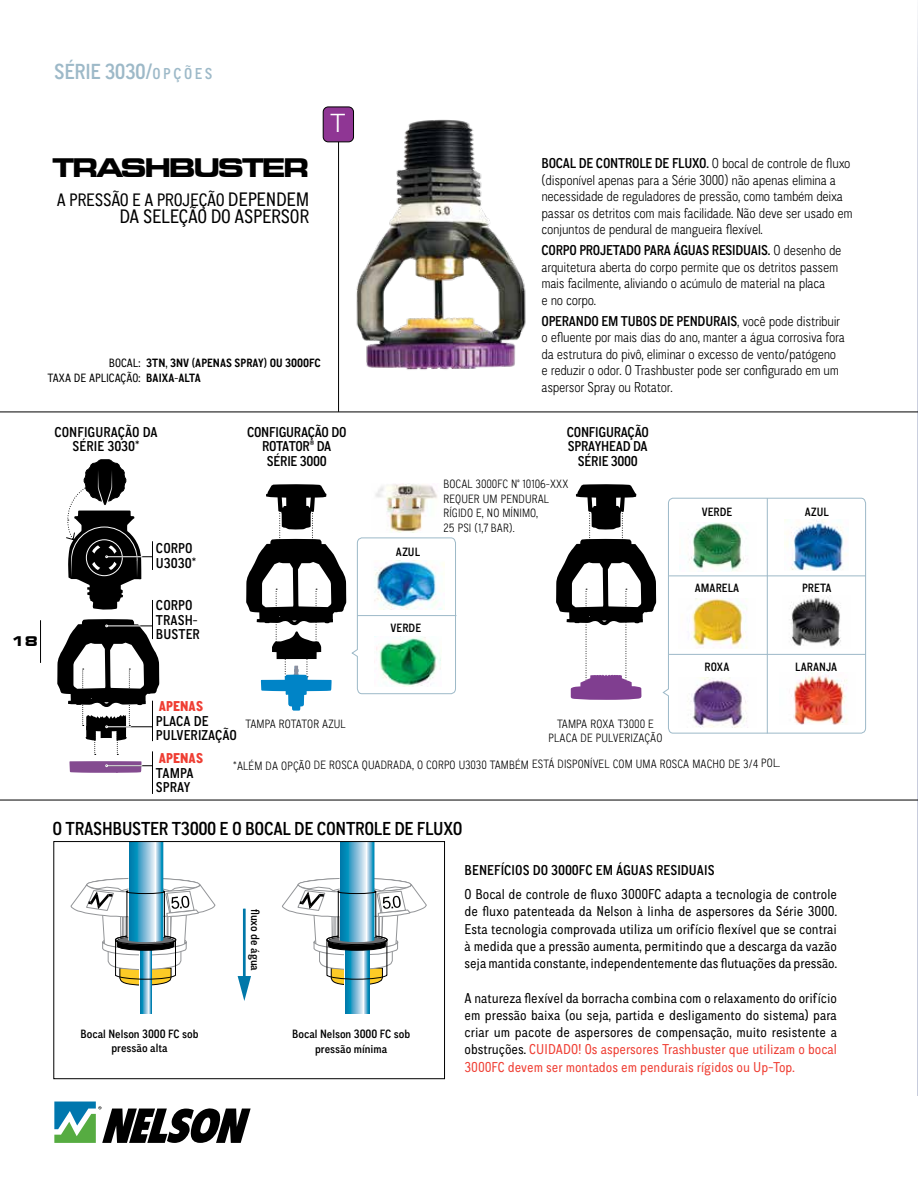
<style>
.page{position:relative;width:918px;height:1188px;background:#fff}
.page>*{position:absolute;margin:0;border:0;box-sizing:border-box;transform-origin:0 0}
.t1{font:700 expanded 25.5px "Square 721 BT";letter-spacing:-.09em;color:#000}
.t2{font:300 25.5px "Helvetica Neue LT Std";color:#fff}
.t3{font:500 21.75px "CA Normal";letter-spacing:-.015em;color:#9db9c8}
.t4{font:19.5px "CA Normal";letter-spacing:-.015em;color:#000}
.t5{font:500 18.75px "CA Normal";letter-spacing:-.015em;color:#000}
.t6{font:18px "CA Normal";letter-spacing:-.015em;color:#000}
.t7{font:300 14.25px/16.5px "CA Normal";letter-spacing:-.02em;color:#000}
.t8{font:14.25px/17.2px "CA Normal";letter-spacing:-.005em;color:#000;text-align:justify}
.t9{font:500 14.25px/14.4px "CA Normal";color:#000}
.t10{font:800 14.25px "CA Normal";letter-spacing:.005em;color:#ef3e33}
.t11{font:700 expanded 13.35px "Square 721 BT";color:#000}
.t12{font:300 12px/14.4px "CA Normal";color:#000}
.t13{font:500 12px/14.4px "CA Normal";color:#000;text-align:center}
.t14{font:700 12px/15px "CA Normal";letter-spacing:.005em;color:#000}
.s1{font-size:15.75px}
.s2{font-size:19.5px}
.s3{font-weight:400}
.s4{font-weight:500}
.s5{color:#ef3e33}
</style>
<div class="page">
<hr style="left:917px;top:0;width:1px;height:1096px;background:#818cb3">
<hr style="left:0;top:412px;width:918px;height:1px;background:#000">
<hr style="left:338px;top:141px;width:1px;height:271px;background:#000">
<div style="left:323px;top:107px;width:31px;height:35px;background:#8f3694;border-radius:5px"></div>
<div style="left:323px;top:107px;width:31px;height:35px;border:1px solid #000;border-radius:5px"></div>
<img style="left:332px;top:106px;width:194px;height:275px">
<hr style="left:0;top:800px;width:918px;height:1px;background:#000">
<img style="left:375px;top:484px;width:62px;height:48px">
<svg style="left:663px;top:498px;width:203px;height:236px"></svg>
<img style="left:779px;top:673px;width:76px;height:51px">
<hr style="left:767px;top:498px;width:1px;height:235px;background:#9db9c8">
<img style="left:678px;top:598px;width:77px;height:50px">
<img style="left:784px;top:520px;width:64px;height:51px">
<img style="left:679px;top:522px;width:77px;height:50px">
<img style="left:782px;top:595px;width:68px;height:53px">
<img style="left:679px;top:678px;width:77px;height:49px">
<hr style="left:669px;top:576px;width:197px;height:1px;background:#9db9c8">
<hr style="left:669px;top:654px;width:197px;height:1px;background:#9db9c8">
<svg style="left:556px;top:484px;width:100px;height:216px"></svg>
<svg style="left:352px;top:538px;width:104px;height:156px"></svg>
<hr style="left:357px;top:615px;width:99px;height:1px;background:#9db9c8">
<img style="left:374px;top:637px;width:68px;height:49px">
<img style="left:372px;top:561px;width:72px;height:49px">
<svg style="left:246px;top:484px;width:100px;height:227px"></svg>
<hr style="left:152px;top:751px;width:1px;height:43px;background:#000">
<hr style="left:105px;top:765px;width:48px;height:1px;background:#000">
<hr style="left:108px;top:765px;width:34px;height:1px;background:#fff">
<svg style="left:69px;top:761px;width:72px;height:12px"></svg>
<svg style="left:57px;top:459px;width:102px;height:296px"></svg>
<svg style="left:238px;top:976px;width:13px;height:25px"></svg>
<hr style="left:243px;top:909px;width:3px;height:76px;background:#0078a9">
<svg style="left:345px;top:986px;width:24px;height:28px"></svg>
<svg style="left:282px;top:843px;width:145px;height:143px"></svg>
<svg style="left:140px;top:986px;width:11px;height:28px"></svg>
<svg style="left:70px;top:843px;width:146px;height:143px"></svg>
<div style="left:53px;top:841px;width:392px;height:238px;border:1px solid #000"></div>
<hr style="left:40px;top:620px;width:1px;height:43px;background:#000">
<div style="left:53px;top:1100px;width:44px;height:44px;background:#84bdd7"></div>
<svg style="left:54px;top:1102px;width:197px;height:41px"></svg>
<h2 class="t3" style="left:54px;top:57px;width:160px">SÉRIE 3030/<span class="s1">O P Ç Õ E S</span></h2>
<h1 class="t1" style="left:52px;top:152px;width:259px">TRASHBUSTER</h1>
<p class="t6" style="left:57px;top:187px;width:254px">A PRESSÃO E A PROJEÇÃO <span class="s2">DEPENDEM</span></p>
<h3 class="t4" style="left:119px;top:203px;width:191px">DA SELEÇÃO DO ASPERSOR</h3>
<h1 class="t2" style="left:331px;top:108px;width:16px">T</h1>
<p class="t14" style="left:47px;top:355px;width:275px;text-indent:61px"><span class="s3">BOCAL:</span> 3TN, 3NV (APENAS SPRAY) OU 3000FC<br><span class="s3">TAXA DE APLICAÇÃO:</span> BAIXA-ALTA</p>
<p class="t9" style="left:54px;top:424px;width:105px;text-align:center">CONFIGURAÇÃO DA<br>SÉRIE 3030*</p>
<p class="t9" style="left:247px;top:424px;width:101px;text-align:center">CONFIGURAÇÃO DO<br>ROTATOR® DA<br>SÉRIE 3000</p>
<p class="t11" style="left:12px;top:634px;width:28px">18</p>
<p class="t9" style="left:156px;top:541px;width:42px">CORPO<br>U3030*</p>
<p class="t9" style="left:156px;top:598px;width:45px">CORPO<br>TRASH-<br>BUSTER</p>
<p class="t13" style="left:396px;top:544px;width:26px">AZUL</p>
<p class="t13" style="left:391px;top:620px;width:32px">VERDE</p>
<p class="t7" style="left:541px;top:155px;width:313px"><span class="s4">BOCAL DE CONTROLE DE FLUXO.</span> O bocal de controle de fluxo (disponível apenas para a Série 3000) não apenas elimina a necessidade de reguladores de pressão, como também deixa passar os detritos com mais facilidade. Não deve ser usado em conjuntos de pendural de mangueira flexível.</p>
<p class="t7" style="left:541px;top:242px;width:302px"><span class="s4">CORPO PROJETADO PARA ÁGUAS RESIDUAIS.</span> O desenho de arquitetura aberta do corpo permite que os detritos passem mais facilmente, aliviando o acúmulo de material na placa<br>e no corpo.</p>
<p class="t7" style="left:541px;top:312px;width:305px"><span class="s4">OPERANDO EM TUBOS DE PENDURAIS</span>, você pode distribuir o efluente por mais dias do ano, manter a água corrosiva fora da estrutura do pivô, eliminar o excesso de vento/patógeno e reduzir o odor. O Trashbuster pode ser configurado em um aspersor Spray ou Rotator.</p>
<p class="t9" style="left:567px;top:424px;width:84px;text-align:center">CONFIGURAÇÃO<br>SPRAYHEAD DA<br>SÉRIE 3000</p>
<p class="t12" style="left:443px;top:477px;width:126px">BOCAL 3000FC Nº 10106-XXX<br>REQUER UM PENDURAL<br>RÍGIDO E, NO MÍNIMO,<br>25 PSI (1,7 BAR).</p>
<p class="t13" style="left:702px;top:504px;width:32px">VERDE</p>
<p class="t13" style="left:805px;top:504px;width:26px">AZUL</p>
<p class="t13" style="left:695px;top:580px;width:46px">AMARELA</p>
<p class="t13" style="left:705px;top:660px;width:26px">ROXA</p>
<p class="t13" style="left:802px;top:580px;width:31px">PRETA</p>
<p class="t13" style="left:795px;top:660px;width:44px">LARANJA</p>
<p class="t10" style="left:159px;top:696px;width:46px">APENAS</p>
<p class="t9" style="left:156px;top:713px;width:83px">PLACA DE<br>PULVERIZAÇÃO</p>
<p class="t12" style="left:245px;top:716px;width:102px">TAMPA ROTATOR AZUL</p>
<p class="t12" style="left:549px;top:716px;width:115px;text-align:center">TAMPA ROXA T3000 E<br>PLACA DE PULVERIZAÇÃO</p>
<p class="t10" style="left:159px;top:748px;width:46px">APENAS</p>
<p class="t9" style="left:156px;top:765px;width:39px">TAMPA<br>SPRAY</p>
<p class="t12" style="left:233px;top:757px;width:549px">*ALÉM DA OPÇÃO DE ROSCA QUADRADA, O CORPO U3030 TAMBÉM ESTÁ DISPONÍVEL COM UMA ROSCA MACHO DE 3/4 POL.</p>
<h3 class="t5" style="left:53px;top:815px;width:412px">O TRASHBUSTER T3000 E O BOCAL DE CONTROLE DE FLUXO</h3>
<p class="t13" style="left:263px;top:909px;width:64px;rotate:90deg">fluxo de água</p>
<p class="t13" style="left:81px;top:1026px;width:120px">Bocal Nelson 3000 FC sob pressão alta</p>
<p class="t13" style="left:292px;top:1027px;width:120px">Bocal Nelson 3000 FC sob pressão mínima</p>
<p class="t9" style="left:465px;top:862px;width:251px">BENEFÍCIOS DO 3000FC EM ÁGUAS RESIDUAIS</p>
<p class="t8" style="left:465px;top:885px;width:374px">O Bocal de controle de fluxo 3000FC adapta a tecnologia de controle de fluxo patenteada da Nelson à linha de aspersores da Série 3000.<br>Esta tecnologia comprovada utiliza um orifício flexível que se contrai à medida que a pressão aumenta, permitindo que a descarga da vazão seja mantida constante, independentemente das flutuações da pressão.</p>
<p class="t8" style="left:465px;top:989px;width:374px">A natureza flexível da borracha combina com o relaxamento do orifício em pressão baixa (ou seja, partida e desligamento do sistema) para criar um pacote de aspersores de compensação, muito resistente a obstruções. <span class="s5">CUIDADO! Os aspersores Trashbuster que utilizam o bocal 3000FC devem ser montados em pendurais rígidos ou Up-Top.</span></p>
</div>
